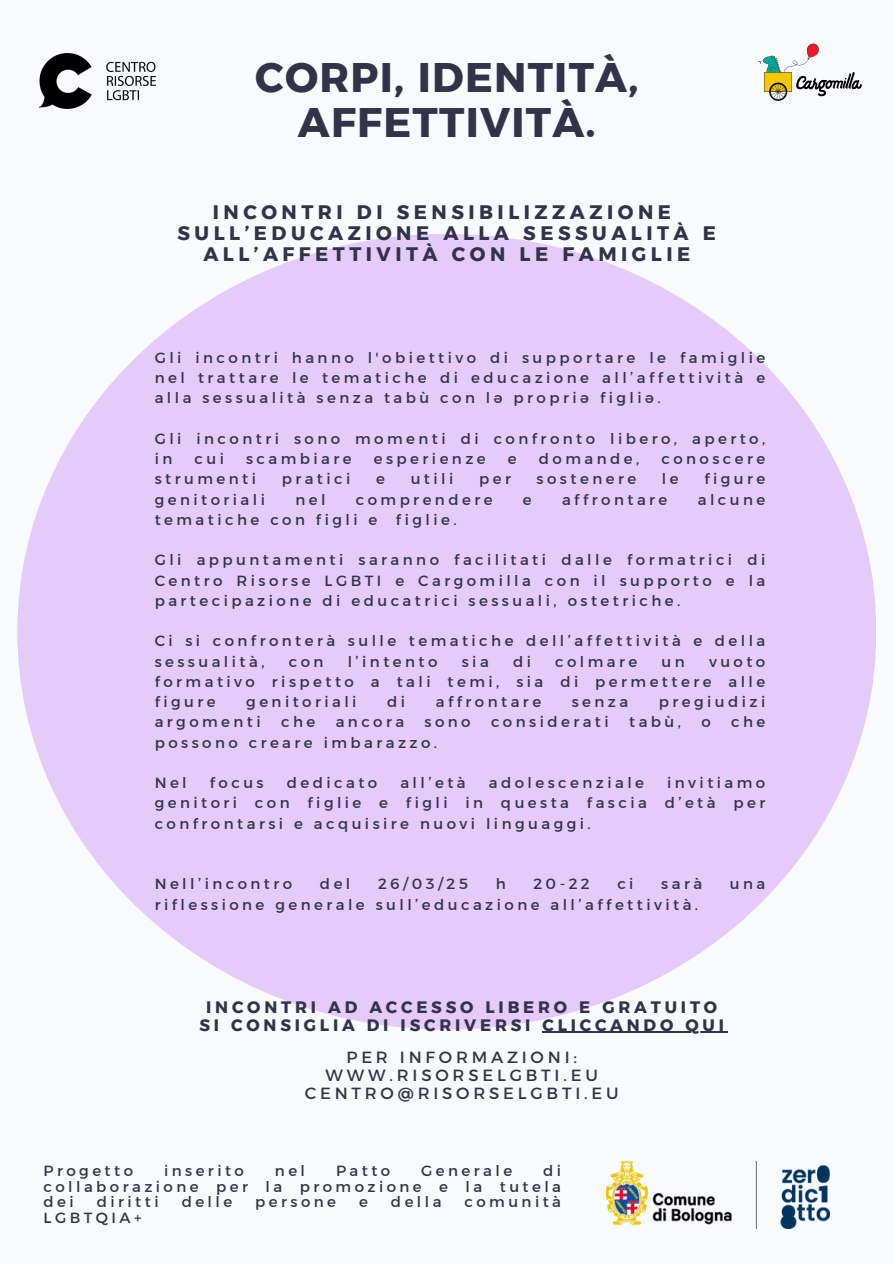
<style>
.page{position:relative;width:894px;height:1264px;background:#fff}
.page>*{position:absolute;margin:0;border:0;box-sizing:border-box;transform-origin:0 0}
.t1{font:41.25px/45px "Kief Montaser Bold";letter-spacing:.03em;color:#323349;text-align:center}
.t2{font:19.5px/21.3px "Kief Montaser Bold";letter-spacing:.23em;color:#323349;text-align:center}
.t3{font:16.5px/18px "Kief Montaser Bold";letter-spacing:.23em;color:#323349}
.t4{font:16.5px/18px "Kief Montaser Regular";letter-spacing:.23em;color:#323349;text-align:center}
.t5{font:15px/20.2px "Kief Montaser Regular";letter-spacing:.23em;color:#323349;text-align:justify}
</style>
<div class="page">
<div style="left:0;top:0;width:893px;height:1263px;background:#f8fafd"></div>
<div style="left:17px;top:234px;width:858px;height:795px;background:#e4cbfa;border-radius:50%"></div>
<img style="left:39px;top:54px;width:116px;height:55px">
<img style="left:758px;top:43px;width:104px;height:58px">
<img style="left:606px;top:1161px;width:223px;height:67px">
<hr style="left:542px;top:1031px;width:185px;height:1px;background:#323349">
<h1 class="t1" style="left:255px;top:54px;width:384px">CORPI, IDENTITÀ,<br>AFFETTIVITÀ.</h1>
<p class="t2" style="left:177px;top:201px;width:540px">INCONTRI DI SENSIBILIZZAZIONE<br>SULL’EDUCAZIONE ALLA SESSUALITÀ E<br>ALL’AFFETTIVITÀ CON LE FAMIGLIE</p>
<h2 class="t5" style="left:155px;top:347px;width:612px">Gli incontri hanno l'obiettivo di supportare le famiglie nel trattare le tematiche di educazione all’affettività e alla sessualità senza tabù con lə propriə figliə.</h2>
<p class="t5" style="left:155px;top:428px;width:612px">Gli incontri sono momenti di confronto libero, aperto, in</p>
<p class="t5" style="left:194px;top:448px;width:31px">cui</p>
<p class="t5" style="left:246px;top:448px;width:107px">scambiare</p>
<p class="t5" style="left:374px;top:448px;width:113px">esperienze</p>
<p class="t5" style="left:507px;top:448px;width:10px">e</p>
<p class="t5" style="left:538px;top:448px;width:102px">domande,</p>
<p class="t5" style="left:661px;top:448px;width:105px">conoscere</p>
<p class="t5" style="left:155px;top:469px;width:103px">strumenti</p>
<p class="t5" style="left:281px;top:469px;width:70px">pratici</p>
<p class="t5" style="left:376px;top:469px;width:10px">e</p>
<p class="t5" style="left:410px;top:469px;width:44px">utili</p>
<p class="t5" style="left:479px;top:469px;width:33px">per</p>
<p class="t5" style="left:536px;top:469px;width:101px">sostenere</p>
<p class="t5" style="left:661px;top:469px;width:18px">le</p>
<p class="t5" style="left:704px;top:469px;width:62px">figure</p>
<p class="t5" style="left:155px;top:489px;width:112px">genitoriali</p>
<p class="t5" style="left:295px;top:489px;width:32px">nel</p>
<p class="t5" style="left:356px;top:489px;width:138px">comprendere</p>
<p class="t5" style="left:522px;top:489px;width:10px">e</p>
<p class="t5" style="left:562px;top:489px;width:107px">affrontare</p>
<p class="t5" style="left:697px;top:489px;width:69px">alcune</p>
<p class="t5" style="left:155px;top:509px;width:303px">tematiche con figli e figlie.</p>
<p class="t5" style="left:155px;top:550px;width:612px">Gli appuntamenti saranno facilitati dalle formatrici di Centro Risorse LGBTI e Cargomilla con il supporto e la partecipazione di educatrici sessuali, ostetriche.</p>
<p class="t5" style="left:155px;top:631px;width:612px">Ci si confronterà sulle tematiche dell’affettività e della sessualità,</p>
<p class="t5" style="left:289px;top:651px;width:36px">con</p>
<p class="t5" style="left:347px;top:651px;width:91px">l’intento</p>
<p class="t5" style="left:461px;top:651px;width:28px">sia</p>
<p class="t5" style="left:513px;top:651px;width:19px">di</p>
<p class="t5" style="left:555px;top:651px;width:84px">colmare</p>
<p class="t5" style="left:661px;top:651px;width:25px">un</p>
<p class="t5" style="left:155px;top:651px;width:612px;text-indent:554px">vuoto formativo rispetto a tali temi, sia di permettere alle figure</p>
<p class="t5" style="left:246px;top:691px;width:112px">genitoriali</p>
<p class="t5" style="left:387px;top:691px;width:19px">di</p>
<p class="t5" style="left:435px;top:691px;width:107px">affrontare</p>
<p class="t5" style="left:571px;top:691px;width:58px">senza</p>
<p class="t5" style="left:658px;top:691px;width:108px">pregiudizi</p>
<p class="t5" style="left:155px;top:712px;width:108px">argomenti</p>
<p class="t5" style="left:281px;top:712px;width:36px">che</p>
<p class="t5" style="left:335px;top:712px;width:70px">ancora</p>
<p class="t5" style="left:424px;top:712px;width:48px">sono</p>
<p class="t5" style="left:491px;top:712px;width:119px">considerati</p>
<p class="t5" style="left:629px;top:712px;width:53px">tabù,</p>
<p class="t5" style="left:701px;top:712px;width:11px">o</p>
<p class="t5" style="left:731px;top:712px;width:36px">che</p>
<p class="t5" style="left:155px;top:732px;width:284px">possono creare imbarazzo.</p>
<p class="t5" style="left:155px;top:772px;width:34px">Nel</p>
<p class="t5" style="left:210px;top:772px;width:55px">focus</p>
<p class="t5" style="left:287px;top:772px;width:92px">dedicato</p>
<p class="t5" style="left:400px;top:772px;width:67px">all’età</p>
<p class="t5" style="left:488px;top:772px;width:157px">adolescenziale</p>
<p class="t5" style="left:155px;top:772px;width:612px;text-indent:512px">invitiamo genitori con figlie e figli in questa fascia d’età per confrontarsi e acquisire nuovi linguaggi.</p>
<p class="t5" style="left:155px;top:874px;width:139px">Nell’incontro</p>
<p class="t5" style="left:320px;top:874px;width:32px">del</p>
<p class="t5" style="left:378px;top:874px;width:91px">26/03/25</p>
<p class="t5" style="left:495px;top:874px;width:12px">h</p>
<p class="t5" style="left:533px;top:874px;width:58px">20-22</p>
<p class="t5" style="left:617px;top:874px;width:18px">ci</p>
<p class="t5" style="left:661px;top:874px;width:42px">sarà</p>
<p class="t5" style="left:729px;top:874px;width:37px">una</p>
<p class="t5" style="left:155px;top:894px;width:545px">riflessione generale sull’educazione all’affettività.</p>
<p class="t3" style="left:199px;top:997px;width:519px;text-indent:7px">INCONTRI AD ACCESSO LIBERO E GRATUITO<br>SI CONSIGLIA DI ISCRIVERSI</p>
<h3 class="t3" style="left:542px;top:1015px;width:183px">CLICCANDO QUI</h3>
<h4 class="t4" style="left:305px;top:1048px;width:315px">PER INFORMAZIONI:<br>WWW.RISORSELGBTI.EU<br>CENTRO@RISORSELGBTI.EU</h4>
<p class="t5" style="left:44px;top:1162px;width:519px;line-height:15.8px;text-indent:499px">di collaborazione per la promozione e la tutela dei</p>
<p class="t5" style="left:44px;top:1160px;width:91px">Progetto</p>
<p class="t5" style="left:164px;top:1160px;width:81px">inserito</p>
<p class="t5" style="left:275px;top:1160px;width:32px">nel</p>
<p class="t5" style="left:336px;top:1160px;width:56px">Patto</p>
<p class="t5" style="left:421px;top:1160px;width:92px">Generale</p>
<p class="t5" style="left:97px;top:1191px;width:63px">diritti</p>
<p class="t5" style="left:182px;top:1191px;width:52px">delle</p>
<p class="t5" style="left:255px;top:1191px;width:82px">persone</p>
<p class="t5" style="left:359px;top:1191px;width:10px">e</p>
<p class="t5" style="left:391px;top:1191px;width:52px">della</p>
<p class="t5" style="left:464px;top:1191px;width:98px">comunità</p>
<p class="t5" style="left:44px;top:1207px;width:99px">LGBTQIA+</p>
</div>
